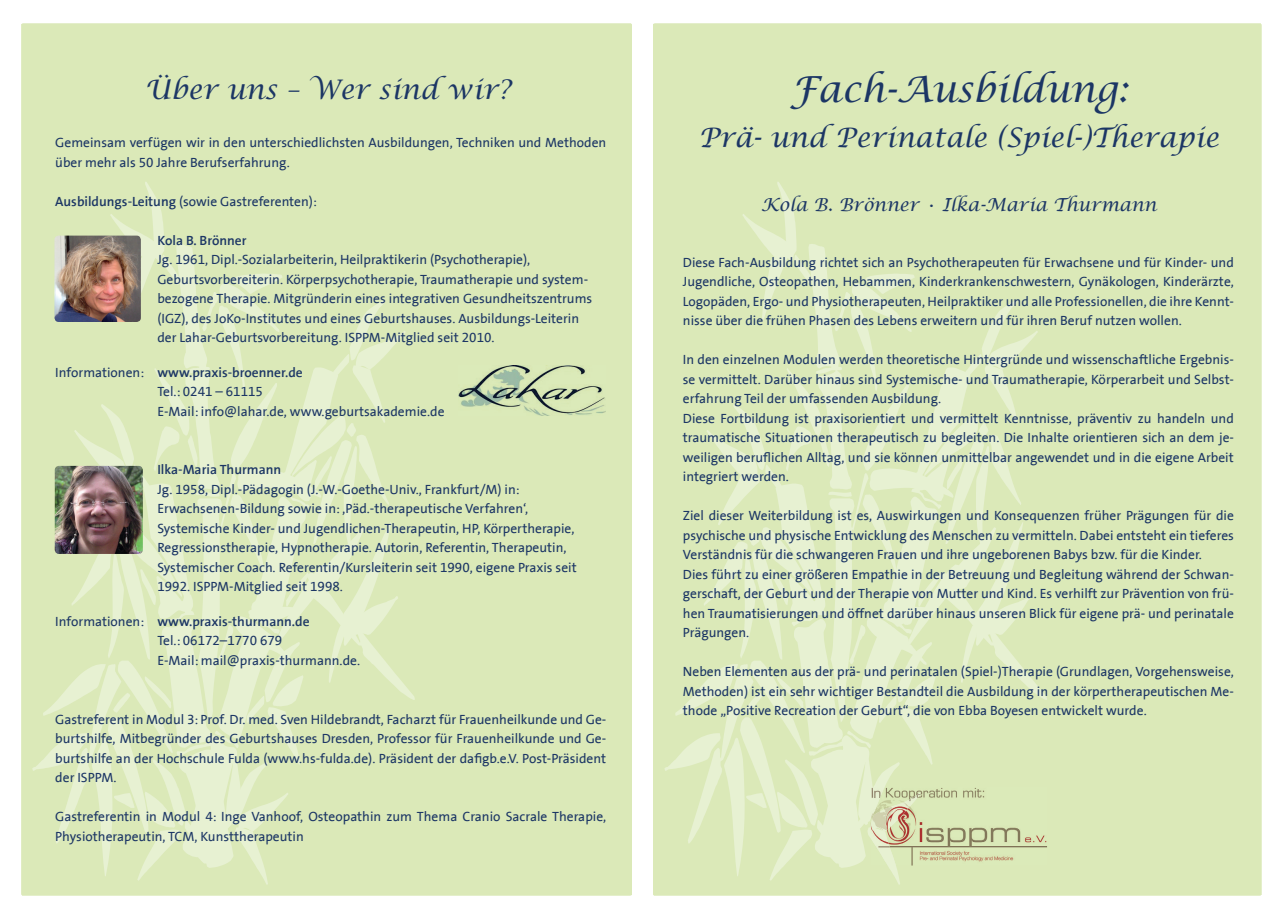
<style>
.page{position:relative;width:1285px;height:919px;background:#fff}
.page>*{position:absolute;margin:0;border:0;box-sizing:border-box;transform-origin:0 0}
.t1{font:italic 36px "Lucida Calligraphy";color:#1c3665}
.t2{font:italic 27px "Lucida Calligraphy";color:#1c3665}
.t3{font:italic 18px "Lucida Calligraphy";color:#1c3665}
.t4{font:13.5px/19.5px "AM The Sans";color:#1c3665}
.t5{font:600 13.5px "AM The Sans";color:#1c3665}
.s1{font-weight:600}
</style>
<div class="page">
<div style="left:11px;top:13px;width:1262px;height:898px;background:#dbe9b8;border-radius:4px"></div>
<svg style="left:32px;top:182px;width:383px;height:702px"></svg>
<svg style="left:664px;top:182px;width:382px;height:702px"></svg>
<img style="left:55px;top:466px;width:88px;height:88px">
<img style="left:54px;top:235px;width:87px;height:87px">
<img style="left:885px;top:786px;width:161px;height:79px">
<img style="left:870px;top:831px;width:25px;height:34px">
<img style="left:874px;top:786px;width:11px;height:6px">
<img style="left:870px;top:792px;width:50px;height:39px">
<img style="left:870px;top:786px;width:4px;height:26px">
<img style="left:458px;top:366px;width:147px;height:50px">
<div style="left:11px;top:13px;width:631px;height:893px;border:10px solid #fff;border-radius:6px"></div>
<div style="left:16px;top:0;width:1268px;height:17px;background:#fff"></div>
<div style="left:642px;top:13px;width:629px;height:893px;border:10px solid #fff;border-radius:6px"></div>
<div style="left:0;top:899px;width:1284px;height:19px;background:#fff"></div>
<div style="left:0;top:0;width:18px;height:918px;background:#fff"></div>
<div style="left:1265px;top:0;width:19px;height:918px;background:#fff"></div>
<div style="left:637px;top:0;width:10px;height:915px;background:#fff"></div>
<h2 class="t2" style="left:145px;top:73px;width:368px">Über uns – Wer sind wir?</h2>
<p class="t4" style="left:55px;top:133px;width:552px">Gemeinsam verfügen wir in den unterschiedlichsten Ausbildungen, Techniken und Methoden über mehr als 50 Jahre Berufserfahrung.</p>
<p class="t4" style="left:55px;top:192px;width:263px"><span class="s1">Ausbildungs-Leitung</span> (sowie Gastreferenten):</p>
<p class="t5" style="left:157px;top:233px;width:91px">Kola B. Brönner</p>
<p class="t4" style="left:157px;top:250px;width:436px">Jg. 1961, Dipl.-Sozialarbeiterin, Heilpraktikerin (Psychotherapie), Geburtsvorbereiterin. Körperpsychotherapie, Traumatherapie und system&shy;bezogene Therapie. Mitgründerin eines integrativen Gesundheitszentrums (IGZ), des JoKo-Institutes und eines Geburtshauses. Ausbildungs-Leiterin der Lahar-Geburtsvorbereitung. ISPPM-Mitglied seit 2010.</p>
<p class="t4" style="left:157px;top:363px;width:288px;text-indent:-102px">Informationen: <span class="s1">www.praxis-broenner.de<br></span>Tel.: 0241 – 61115<br>E-Mail: info@lahar.de, www.geburtsakademie.de</p>
<p class="t5" style="left:157px;top:463px;width:125px">Ilka-Maria Thurmann</p>
<p class="t4" style="left:157px;top:480px;width:421px">Jg. 1958, Dipl.-Pädagogin (J.-W.-Goethe-Univ., Frankfurt/M) in:<br>Erwachsenen-Bildung sowie in: ‚Päd.-therapeutische Verfahren‘, Systemische Kinder- und Jugendlichen-Therapeutin, HP, Körpertherapie, Regressionstherapie, Hypnotherapie. Autorin, Referentin, Therapeutin, Systemischer Coach. Referentin/Kursleiterin seit 1990, eigene Praxis seit 1992. ISPPM-Mitglied seit 1998.</p>
<p class="t4" style="left:157px;top:612px;width:204px;text-indent:-102px">Informationen: <span class="s1">www.praxis-thurmann.de<br></span>Tel.: 06172–1770 679<br>E-Mail: mail@praxis-thurmann.de.</p>
<p class="t4" style="left:55px;top:709px;width:552px;text-align:justify">Gastreferent in Modul 3: Prof. Dr. med. Sven Hildebrandt, Facharzt für Frauenheilkunde und Ge&shy;burtshilfe, Mitbegründer des Geburtshauses Dresden, Professor für Frauenheilkunde und Ge&shy;burtshilfe an der Hochschule Fulda (www.hs-fulda.de). Präsident der dafigb.e.V. Post-Präsident der ISPPM.</p>
<p class="t4" style="left:55px;top:807px;width:552px">Gastreferentin in Modul 4: Inge Vanhoof, Osteopathin zum Thema Cranio Sacrale Therapie,<br>Physiotherapeutin, TCM, Kunsttherapeutin</p>
<h1 class="t1" style="left:790px;top:68px;width:339px">Fach-Ausbildung:</h1>
<h2 class="t2" style="left:698px;top:121px;width:522px">Prä- und Perinatale (Spiel-)Therapie</h2>
<h3 class="t3" style="left:761px;top:193px;width:397px">Kola B. Brönner • Ilka-Maria Thurmann</h3>
<p class="t4" style="left:682px;top:253px;width:552px;text-align:justify">Diese Fach-Ausbildung richtet sich an Psychotherapeuten für Erwachsene und für Kinder- und Jugendliche, Osteopathen, Hebammen, Kinderkrankenschwestern, Gynäkologen, Kinderärzte, Logopäden, Ergo- und Physiotherapeuten, Heilpraktiker und alle Professionellen, die ihre Kennt&shy;nisse über die frühen Phasen des Lebens erweitern und für ihren Beruf nutzen wollen.</p>
<p class="t4" style="left:682px;top:350px;width:552px">In den einzelnen Modulen werden theoretische Hintergründe und wissenschaftliche Ergebnis&shy;se vermittelt. Darüber hinaus sind Systemische- und Traumatherapie, Körperarbeit und Selbst&shy;erfahrung Teil der umfassenden Ausbildung.<br>Diese Fortbildung ist praxisorientiert und vermittelt Kenntnisse, präventiv zu handeln und traumatische Situationen therapeutisch zu begleiten. Die Inhalte orientieren sich an dem je&shy;weiligen beruflichen Alltag, und sie können unmittelbar angewendet und in die eigene Arbeit integriert werden.</p>
<p class="t4" style="left:682px;top:506px;width:552px">Ziel dieser Weiterbildung ist es, Auswirkungen und Konsequenzen früher Prägungen für die psychische und physische Entwicklung des Menschen zu vermitteln. Dabei entsteht ein tieferes Verständnis für die schwangeren Frauen und ihre ungeborenen Babys bzw. für die Kinder.<br>Dies führt zu einer größeren Empathie in der Betreuung und Begleitung während der Schwan&shy;gerschaft, der Geburt und der Therapie von Mutter und Kind. Es verhilft zur Prävention von frü&shy;hen Traumatisierungen und öffnet darüber hinaus unseren Blick für eigene prä- und perinatale Prägungen.</p>
<p class="t4" style="left:682px;top:662px;width:552px;text-align:justify">Neben Elementen aus der prä- und perinatalen (Spiel-)Therapie (Grundlagen, Vorgehensweise, Methoden) ist ein sehr wichtiger Bestandteil die Ausbildung in der körpertherapeutischen Me&shy;thode „Positive Recreation der Geburt“, die von Ebba Boyesen entwickelt wurde.</p>
</div>
